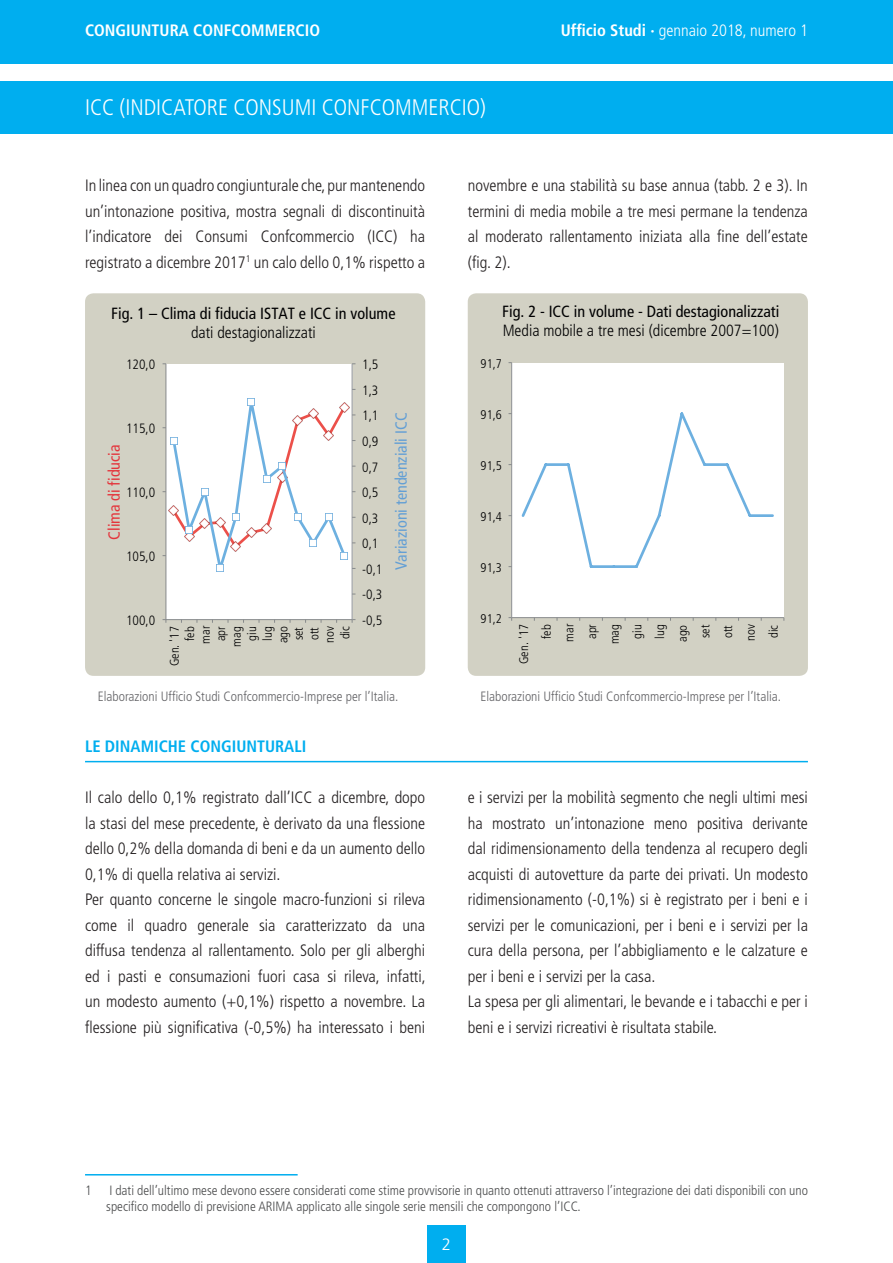
<style>
.page{position:relative;width:893px;height:1263px;background:#fff}
.page>*{position:absolute;margin:0;border:0;box-sizing:border-box;transform-origin:0 0}
.t1{font:300 condensed 22.5px "Frutiger LT Std";color:#fff}
.t2{font:300 condensed 16.5px/25.5px "Frutiger LT Std";color:#231f20;text-align:justify}
.t3{font:300 condensed 16.5px "Frutiger LT Std";color:#fff}
.t4{font:700 condensed 16.5px "Frutiger LT Std";color:#fff}
.t5{font:700 condensed 16.5px "Frutiger LT Std";color:#00aeef}
.t6{font:300 16.5px "Frutiger LT Std";color:#fff}
.t7{font:condensed 16.2px "Frutiger LT Std";color:#000001}
.t8{font:300 condensed 16.2px "Frutiger LT Std";color:#000001}
.t9{font:condensed 16.2px "Frutiger LT Std";color:#639fd5}
.t10{font:condensed 16.2px "Frutiger LT Std";color:#e4353c}
.t11{font:300 condensed 13.5px/16.2px "Frutiger LT Std";color:#4b4c4d}
.t12{font:300 condensed 13.5px "Frutiger LT Std";color:#636366}
.t13{font:300 condensed 13.5px "Frutiger LT Std";color:#000001}
.t14{font:300 condensed 12.6px/15.5px "Frutiger LT Std";color:#000001;text-align:right}
.s1{font-weight:700}
</style>
<div class="page">
<div style="left:0;top:0;width:893px;height:64px;background:#00aeef"></div>
<div style="left:427px;top:1225px;width:39px;height:38px;background:#00aeef"></div>
<div style="left:0;top:81px;width:893px;height:52px;background:#00aeef"></div>
<hr style="left:85px;top:1174px;width:213px;height:1px;background:#00aeef">
<hr style="left:85px;top:761px;width:723px;height:1px;background:#00aeef">
<div style="left:85px;top:293px;width:340px;height:383px;background:#d2d1c4;border-radius:9px"></div>
<div style="left:166px;top:364px;width:186px;height:256px;background:#fff"></div>
<hr style="left:352px;top:364px;width:1px;height:256px;background:#878a8b">
<hr style="left:166px;top:364px;width:1px;height:256px;background:#878a8b">
<hr style="left:166px;top:619px;width:186px;height:1px;background:#878a8b">
<svg style="left:163px;top:399px;width:192px;height:173px"></svg>
<div style="left:468px;top:293px;width:340px;height:383px;background:#d2d1c4;border-radius:9px"></div>
<div style="left:512px;top:363px;width:272px;height:255px;background:#fff"></div>
<hr style="left:511px;top:363px;width:1px;height:255px;background:#878a8b">
<hr style="left:512px;top:617px;width:272px;height:1px;background:#878a8b">
<svg style="left:521px;top:412px;width:253px;height:156px"></svg>
<p class="t4" style="left:85px;top:20px;width:237px">CONGIUNTURA CONFCOMMERCIO</p>
<p class="t3" style="left:561px;top:21px;width:249px"><span class="s1">Ufficio Studi ·</span> gennaio 2018, numero 1</p>
<h1 class="t1" style="left:85px;top:94px;width:402px">ICC (INDICATORE CONSUMI CONFCOMMERCIO)</h1>
<p class="t2" style="left:85px;top:173px;width:342px">In linea con un quadro congiunturale che, pur mantenendo un’intonazione positiva, mostra segnali di discontinuità l’indicatore dei Consumi Confcommercio (ICC) ha registrato a dicembre 2017<sup>1</sup> un calo dello 0,1% rispetto a</p>
<p class="t2" style="left:468px;top:173px;width:342px">novembre e una stabilità su base annua (tabb. 2 e 3). In termini di media mobile a tre mesi permane la tendenza al moderato rallentamento iniziata alla fine dell’estate (fig. 2).</p>
<p class="t7" style="left:111px;top:304px;width:286px">Fig. 1 – Clima di fiducia ISTAT e ICC in volume</p>
<p class="t8" style="left:191px;top:323px;width:126px">dati destagionalizzati</p>
<p class="t13" style="left:126px;top:357px;width:31px">120,0</p>
<p class="t13" style="left:126px;top:421px;width:31px">115,0</p>
<p class="t10" style="left:105px;top:540px;width:97px;rotate:-90deg">Clima di fiducia</p>
<p class="t13" style="left:126px;top:485px;width:31px">110,0</p>
<p class="t13" style="left:126px;top:549px;width:31px">105,0</p>
<p class="t13" style="left:126px;top:613px;width:31px">100,0</p>
<p class="t14" style="left:167px;top:666px;width:42px;rotate:-90deg">Gen. '17 feb<br>mar<br>apr<br>mag<br>giu<br>lug<br>ago<br>set<br>ott<br>nov<br>dic</p>
<p class="t13" style="left:362px;top:357px;width:18px">1,5</p>
<p class="t13" style="left:362px;top:382px;width:18px">1,3</p>
<p class="t13" style="left:362px;top:408px;width:18px">1,1</p>
<p class="t13" style="left:362px;top:434px;width:18px">0,9</p>
<p class="t13" style="left:362px;top:459px;width:18px">0,7</p>
<p class="t13" style="left:362px;top:485px;width:18px">0,5</p>
<p class="t13" style="left:362px;top:510px;width:18px">0,3</p>
<p class="t13" style="left:362px;top:536px;width:18px">0,1</p>
<p class="t13" style="left:362px;top:561px;width:22px">-0,1</p>
<p class="t13" style="left:362px;top:587px;width:22px">-0,3</p>
<p class="t13" style="left:362px;top:613px;width:22px">-0,5</p>
<p class="t9" style="left:392px;top:570px;width:159px;rotate:-90deg">Variazioni tendenziali ICC</p>
<p class="t12" style="left:98px;top:689px;width:302px">Elaborazioni Ufficio Studi Confcommercio-Imprese per l’Italia.</p>
<p class="t7" style="left:502px;top:302px;width:279px">Fig. 2 - ICC in volume - Dati destagionalizzati</p>
<p class="t8" style="left:503px;top:321px;width:278px">Media mobile a tre mesi (dicembre 2007=100)</p>
<p class="t14" style="left:481px;top:356px;width:23px">91,7</p>
<p class="t14" style="left:481px;top:407px;width:23px">91,6</p>
<p class="t14" style="left:481px;top:458px;width:23px">91,5</p>
<p class="t14" style="left:481px;top:509px;width:23px">91,4</p>
<p class="t14" style="left:481px;top:560px;width:23px">91,3</p>
<p class="t14" style="left:481px;top:611px;width:23px">91,2</p>
<p class="t14" style="left:513px;top:664px;width:42px;line-height:22.6px;rotate:-90deg">Gen. '17 feb<br>mar<br>apr<br>mag<br>giu<br>lug<br>ago<br>set<br>ott<br>nov<br>dic</p>
<p class="t12" style="left:480px;top:689px;width:302px">Elaborazioni Ufficio Studi Confcommercio-Imprese per l’Italia.</p>
<p class="t5" style="left:85px;top:737px;width:223px">LE DINAMICHE CONGIUNTURALI</p>
<p class="t2" style="left:85px;top:785px;width:342px;text-align:left">Il calo dello 0,1% registrato dall’ICC a dicembre, dopo la stasi del mese precedente, è derivato da una flessione dello 0,2% della domanda di beni e da un aumento dello 0,1% di quella relativa ai servizi.<br>Per quanto concerne le singole macro-funzioni si rileva come il quadro generale sia caratterizzato da una diffusa tendenza al rallentamento. Solo per gli alberghi ed i pasti e consumazioni fuori casa si rileva, infatti, un modesto aumento (+0,1%) rispetto a novembre. La flessione più significativa (-0,5%) ha interessato i beni</p>
<p class="t2" style="left:468px;top:785px;width:342px;text-align:left">e i servizi per la mobilità segmento che negli ultimi mesi ha mostrato un’intonazione meno positiva derivante dal ridimensionamento della tendenza al recupero degli acquisti di autovetture da parte dei privati. Un modesto ridimensionamento (-0,1%) si è registrato per i beni e i servizi per le comunicazioni, per i beni e i servizi per la cura della persona, per l’abbigliamento e le calzature e per i beni e i servizi per la casa.<br>La spesa per gli alimentari, le bevande e i tabacchi e per i beni e i servizi ricreativi è risultata stabile.</p>
<p class="t11" style="left:85px;top:1183px;width:8px">1</p>
<p class="t11" style="left:106px;top:1183px;width:703px">I dati dell’ultimo mese devono essere considerati come stime provvisorie in quanto ottenuti attraverso l’integrazione dei dati disponibili con uno specifico modello di previsione ARIMA applicato alle singole serie mensili che compongono l’ICC.</p>
<p class="t6" style="left:442px;top:1235px;width:11px">2</p>
</div>
